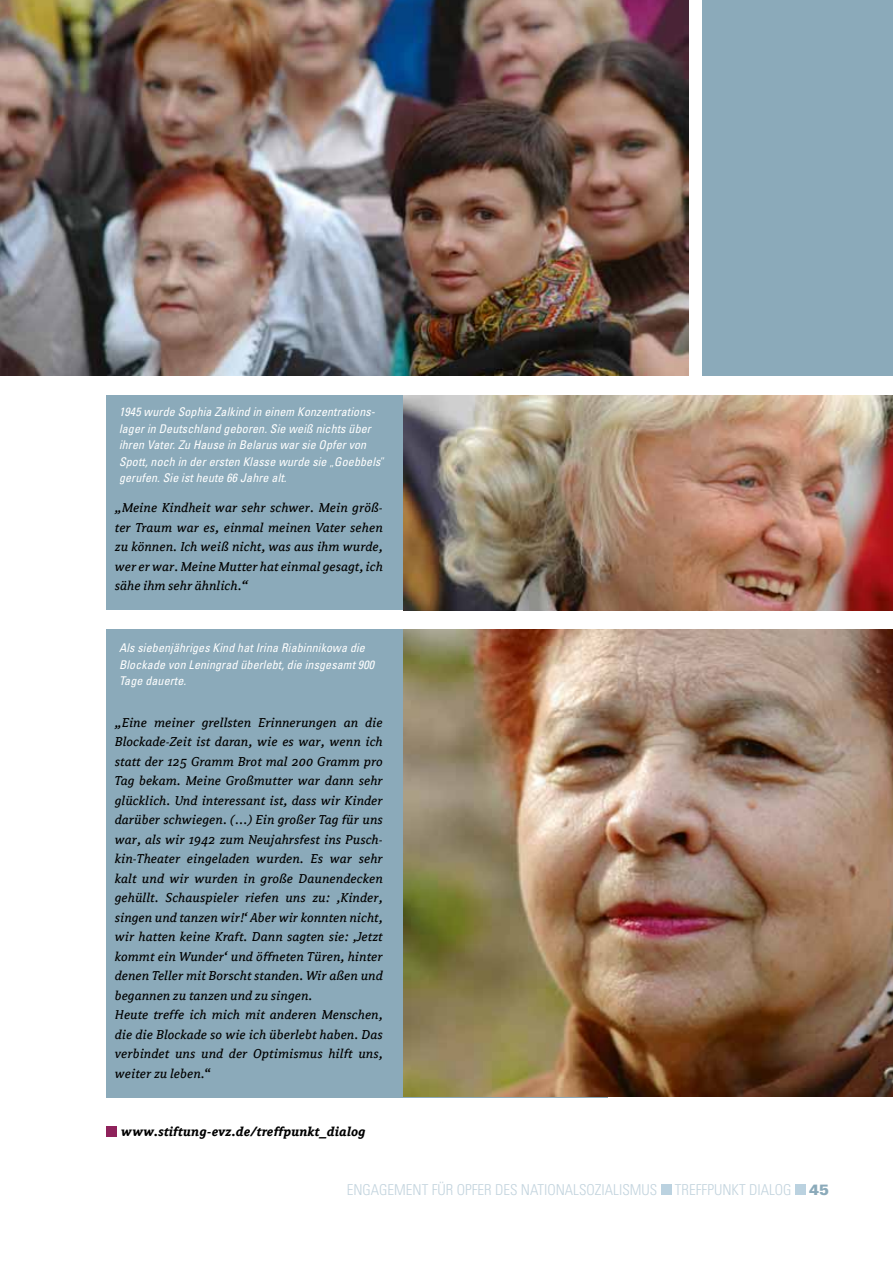
<style>
.page{position:relative;width:893px;height:1263px;background:#fff}
.page>*{position:absolute;margin:0;border:0;box-sizing:border-box;transform-origin:0 0}
.t1{font:300 condensed 15px "Univers";color:#c3d4de}
.t2{font:italic 14.25px/19.5px "Avance";letter-spacing:.01em;color:#000;text-align:justify}
.t3{font:italic 700 14.25px "Avance";letter-spacing:.01em;color:#000}
.t4{font:italic condensed 12px/16.5px "Univers";letter-spacing:.01em;color:#fff}
.s1{font-weight:300;font-style:normal}
.s2{font-style:normal}
.s3{font-weight:900;font-stretch:normal;color:#8baaba}
</style>
<div class="page">
<div style="left:661px;top:1184px;width:11px;height:11px;background:#bbd2e0"></div>
<div style="left:795px;top:1184px;width:11px;height:11px;background:#bbd2e0"></div>
<div style="left:702px;top:0;width:191px;height:376px;background:#8baaba"></div>
<div style="left:106px;top:395px;width:298px;height:215px;background:#8baaba"></div>
<div style="left:106px;top:629px;width:502px;height:469px;background:#8baaba"></div>
<img style="left:0;top:0;width:689px;height:376px">
<div style="left:106px;top:1126px;width:10px;height:10px;background:#8f225b"></div>
<img style="left:404px;top:395px;width:489px;height:215px">
<img style="left:404px;top:629px;width:489px;height:468px">
<p class="t4" style="left:119px;top:404px;width:268px">1945 wurde Sophia Zalkind in einem Konzentrations&shy;lager in Deutschland geboren. Sie weiß nichts über ihren Vater. Zu Hause in Belarus war sie Opfer von Spott, noch in der ersten Klasse wurde sie <span class="s1">„</span>Goebbels<span class="s1">” </span>gerufen. Sie ist heute 66 Jahre alt.</p>
<p class="t2" style="left:115px;top:498px;width:269px">„Meine Kindheit war sehr schwer. Mein größ&shy;ter Traum war es, einmal meinen Vater sehen zu können. Ich weiß nicht, was aus ihm wurde, wer er war. Meine Mutter hat einmal gesagt, ich sähe ihm sehr ähnlich.“</p>
<p class="t4" style="left:119px;top:639px;width:257px">Als siebenjähriges Kind hat Irina Riabinnikowa die<br>Blockade von Leningrad überlebt, die insgesamt 900<br>Tage dauerte.</p>
<p class="t2" style="left:115px;top:713px;width:269px;text-align:left">„Eine meiner grellsten Erinnerungen an die Blockade-Zeit ist daran, wie es war, wenn ich statt der 125 Gramm Brot mal 200 Gramm pro Tag bekam. Meine Großmutter war dann sehr glücklich. Und interessant ist, dass wir Kinder darüber schwiegen. (…) Ein großer Tag für uns war, als wir 1942 zum Neujahrsfest ins Pusch&shy;kin-Theater eingeladen wurden. Es war sehr kalt und wir wurden in große Daunendecken gehüllt. Schauspieler riefen uns zu: ,Kinder, singen und tanzen wir!‘ Aber wir konnten nicht, wir hatten keine Kraft. Dann sagten sie: ,Jetzt kommt ein Wunder‘ und öffneten Türen, hinter denen Teller mit Borscht standen. Wir aßen und begannen zu tanzen und zu singen.<br>Heute treffe ich mich mit anderen Menschen, die die Blockade so wie ich überlebt haben. Das verbindet uns und der Optimismus hilft uns, weiter zu leben.<span class="s2">“</span></p>
<p class="t3" style="left:121px;top:1124px;width:246px">www.stiftung-evz.de/treffpunkt_dialog</p>
<p class="t1" style="left:347px;top:1181px;width:484px">ENGAGEMENT FÜR OPFER DES NATIONALSOZIALI SMUS TREFFPUNKT DIALOG <span class="s3">45</span></p>
</div>
